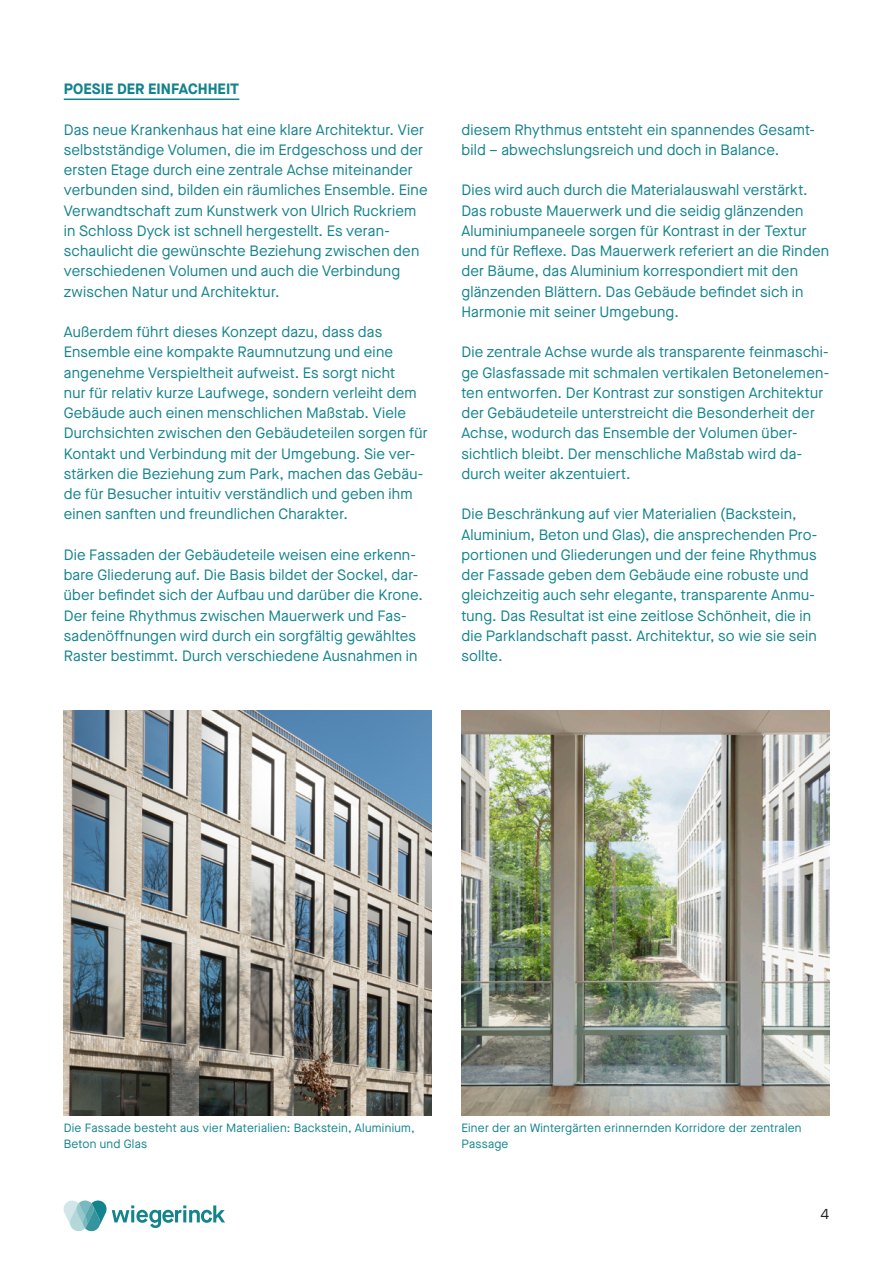
<style>
.page{position:relative;width:893px;height:1263px;background:#fff}
.page>*{position:absolute;margin:0;border:0;box-sizing:border-box;transform-origin:0 0}
.Broodtekst_-_DE{font:15px/20.2px "Maison Neue";letter-spacing:.01em;color:#13838d}
.Broodtekst_-_NL{font:700 15px "Maison Neue";letter-spacing:.005em;color:#13838d}
.t1{font:15px "Maison Neue";color:#231f20}
.Onderschrift{font:12px/15.8px "Maison Neue";letter-spacing:.02em;color:#13838d}
</style>
<div class="page">
<img style="left:64px;top:711px;width:368px;height:405px">
<hr style="left:64px;top:99px;width:175px;height:1px;background:#13838d">
<img style="left:461px;top:711px;width:368px;height:405px">
<svg style="left:64px;top:1200px;width:161px;height:31px"></svg>
<p class="Broodtekst_-_NL" style="left:64px;top:78px;width:177px">POESIE DER EINFACHHEIT</p>
<p class="Broodtekst_-_DE" style="left:64px;top:119px;width:365px">Das neue Krankenhaus hat eine klare Architektur. Vier selbstständige Volumen, die im Erdgeschoss und der ersten Etage durch eine zentrale Achse miteinander verbunden sind, bilden ein räumliches Ensemble. Eine Verwandtschaft zum Kunstwerk von Ulrich Ruckriem in Schloss Dyck ist schnell hergestellt. Es veran&shy;schaulicht die gewünschte Beziehung zwischen den verschiedenen Volumen und auch die Verbindung zwischen Natur und Architektur.</p>
<p class="Broodtekst_-_DE" style="left:64px;top:322px;width:365px">Außerdem führt dieses Konzept dazu, dass das Ensemble eine kompakte Raumnutzung und eine angenehme Verspieltheit aufweist. Es sorgt nicht<br>nur für relativ kurze Laufwege, sondern verleiht dem Gebäude auch einen menschlichen Maßstab. Viele Durchsichten zwischen den Gebäudeteilen sorgen für Kontakt und Verbindung mit der Umgebung. Sie ver&shy;stärken die Beziehung zum Park, machen das Gebäu&shy;de für Besucher intuitiv verständlich und geben ihm einen sanften und freundlichen Charakter.</p>
<p class="Broodtekst_-_DE" style="left:64px;top:544px;width:361px">Die Fassaden der Gebäudeteile weisen eine erkenn&shy;bare Gliederung auf. Die Basis bildet der Sockel, dar&shy;über befindet sich der Aufbau und darüber die Krone.<br>Der feine Rhythmus zwischen Mauerwerk und Fas&shy;sadenöffnungen wird durch ein sorgfältig gewähltes Raster bestimmt. Durch verschiedene Ausnahmen in</p>
<p class="Broodtekst_-_DE" style="left:461px;top:119px;width:355px">diesem Rhythmus entsteht ein spannendes Gesamt&shy;bild – abwechslungsreich und doch in Balance.</p>
<p class="Broodtekst_-_DE" style="left:461px;top:180px;width:369px">Dies wird auch durch die Materialauswahl verstärkt.<br>Das robuste Mauerwerk und die seidig glänzenden Aluminiumpaneele sorgen für Kontrast in der Textur und für Reflexe. Das Mauerwerk referiert an die Rinden der Bäume, das Aluminium korrespondiert mit den glänzenden Blättern. Das Gebäude befindet sich in Harmonie mit seiner Umgebung.</p>
<p class="Broodtekst_-_DE" style="left:461px;top:342px;width:369px">Die zentrale Achse wurde als transparente feinmaschi&shy;ge Glasfassade mit schmalen vertikalen Betonelemen&shy;ten entworfen. Der Kontrast zur sonstigen Architektur der Gebäudeteile unterstreicht die Besonderheit der Achse, wodurch das Ensemble der Volumen über&shy;sichtlich bleibt. Der menschliche Maßstab wird da&shy;durch weiter akzentuiert.</p>
<p class="Broodtekst_-_DE" style="left:461px;top:504px;width:357px">Die Beschränkung auf vier Materialien (Backstein, Aluminium, Beton und Glas), die ansprechenden Pro&shy;portionen und Gliederungen und der feine Rhythmus der Fassade geben dem Gebäude eine robuste und gleichzeitig auch sehr elegante, transparente Anmu&shy;tung. Das Resultat ist eine zeitlose Schönheit, die in die Parklandschaft passt. Architektur, so wie sie sein sollte.</p>
<p class="Onderschrift" style="left:64px;top:1120px;width:352px">Die Fassade besteht aus vier Materialien: Backstein, Aluminium,<br>Beton und Glas</p>
<p class="Onderschrift" style="left:461px;top:1120px;width:342px">Einer der an Wintergärten erinnernden Korridore der zentralen<br>Passage</p>
<p class="t1" style="left:821px;top:1204px;width:10px">4</p>
</div>
